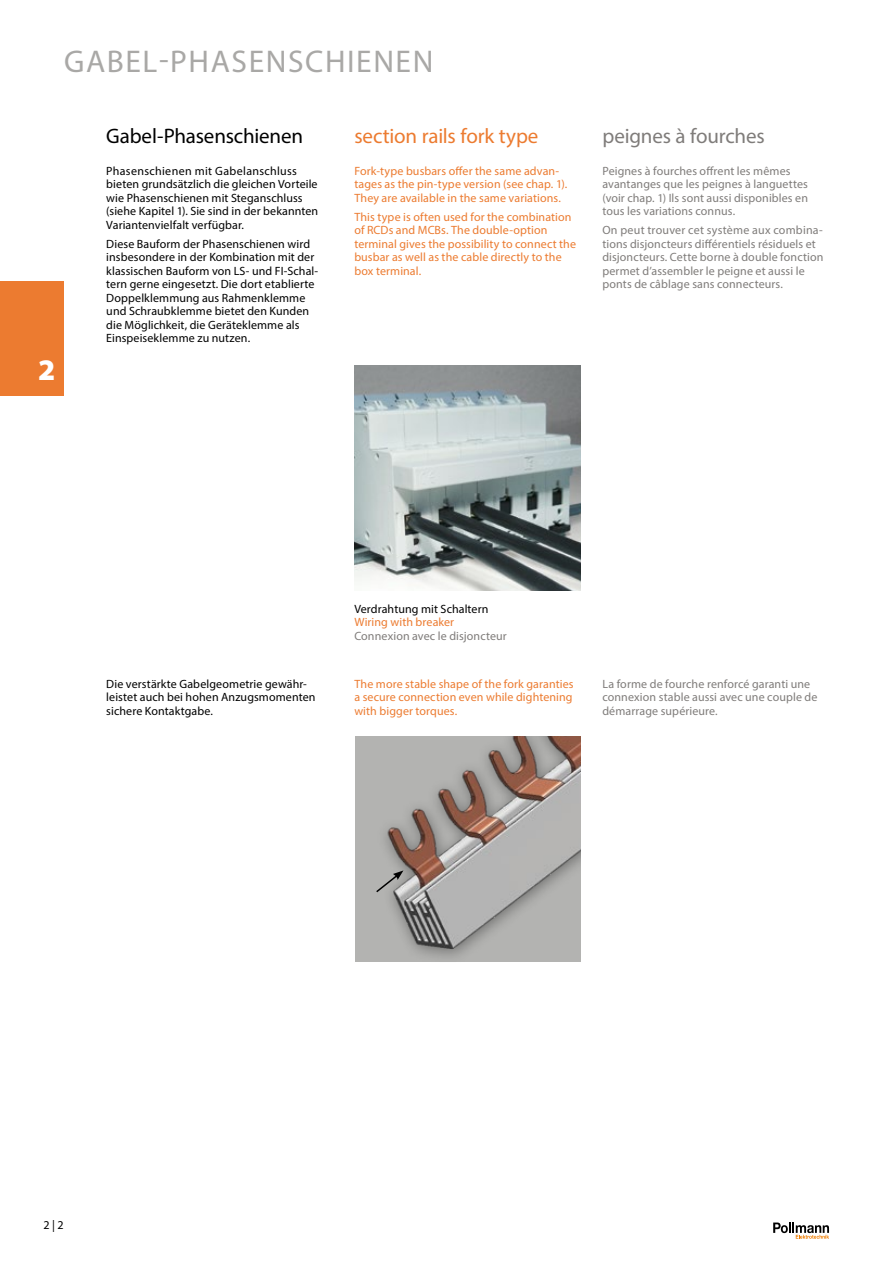
<style>
.page{position:relative;width:893px;height:1263px;background:#fff}
.page>*{position:absolute;margin:0;border:0;box-sizing:border-box;transform-origin:0 0}
.t1{font:31.5px "Myriad Pro";letter-spacing:.05em;color:#a9a8a6}
.t2{font:900 30px "Myriad Pro";color:#fff}
.t3{font:21px "Myriad Pro";letter-spacing:-.005em;color:#000}
.t4{font:21px "Myriad Pro";letter-spacing:-.005em;color:#ec7b30}
.t5{font:21px "Myriad Pro";letter-spacing:-.01em;color:#7f7c7a}
.t6{font:12px/13.5px "Myriad Pro";letter-spacing:.01em;color:#000}
.t7{font:12px/13.5px "Myriad Pro";letter-spacing:.01em;color:#7f7c7a}
.t8{font:12px/13.5px "Myriad Pro";letter-spacing:.01em;color:#ec7b30}
</style>
<div class="page">
<div style="left:0;top:281px;width:64px;height:114px;background:#ec7b30"></div>
<svg style="left:773px;top:1222px;width:56px;height:17px"></svg>
<img style="left:355px;top:365px;width:226px;height:226px">
<img style="left:355px;top:736px;width:226px;height:226px">
<svg style="left:375px;top:870px;width:28px;height:24px"></svg>
<h1 class="t1" style="left:64px;top:42px;width:371px">GABEL-PHASENSCHIENEN</h1>
<h2 class="t2" style="left:38px;top:350px;width:19px">2</h2>
<h3 class="t3" style="left:106px;top:123px;width:198px">Gabel-Phasenschienen</h3>
<p class="t6" style="left:106px;top:164px;width:213px">Phasenschienen mit Gabelanschluss bieten grundsätzlich die gleichen Vorteile wie Phasenschienen mit Steganschluss (siehe Kapitel 1). Sie sind in der bekannten Variantenvielfalt verfügbar.</p>
<p class="t6" style="left:106px;top:237px;width:213px">Diese Bauform der Phasenschienen wird insbesondere in der Kombination mit der klassischen Bauform von LS- und FI-Schal&shy;tern gerne eingesetzt. Die dort etablierte Doppelklemmung aus Rahmenklemme und Schraubklemme bietet den Kunden die Möglichkeit, die Geräteklemme als Einspeiseklemme zu nutzen.</p>
<h3 class="t4" style="left:354px;top:123px;width:186px">section rails fork type</h3>
<p class="t8" style="left:354px;top:164px;width:214px">Fork-type busbars offer the same advan&shy;tages as the pin-type version (see chap. 1).<br>They are available in the same variations.</p>
<p class="t8" style="left:354px;top:210px;width:223px">This type is often used for the combination of RCDs and MCBs. The double-option terminal gives the possibility to connect the busbar as well as the cable directly to the box terminal.</p>
<h3 class="t5" style="left:602px;top:123px;width:164px">peignes à fourches</h3>
<p class="t7" style="left:602px;top:164px;width:207px">Peignes à fourches offrent les mêmes avantanges que les peignes à languettes (voir chap. 1) Ils sont aussi disponibles en tous les variations connus.</p>
<p class="t7" style="left:602px;top:223px;width:222px">On peut trouver cet système aux combina&shy;tions disjoncteurs différentiels résiduels et disjoncteurs. Cette borne à double fonction permet d’assembler le peigne et aussi le ponts de câblage sans connecteurs.</p>
<p class="t6" style="left:106px;top:677px;width:211px">Die verstärkte Gabelgeometrie gewähr&shy;leistet auch bei hohen Anzugsmomenten sichere Kontaktgabe.</p>
<p class="t6" style="left:354px;top:602px;width:136px">Verdrahtung mit Schaltern</p>
<p class="t8" style="left:354px;top:615px;width:101px">Wiring with breaker</p>
<p class="t7" style="left:354px;top:629px;width:154px">Connexion avec le disjoncteur</p>
<p class="t8" style="left:354px;top:677px;width:221px;text-align:justify">The more stable shape of the fork garanties a secure connection even while dightening with bigger torques.</p>
<p class="t7" style="left:602px;top:677px;width:217px">La forme de fourche renforcé garanti une connexion stable aussi avec une couple de démarrage supérieure.</p>
<p class="t6" style="left:44px;top:1218px;width:22px">2 | 2</p>
</div>
